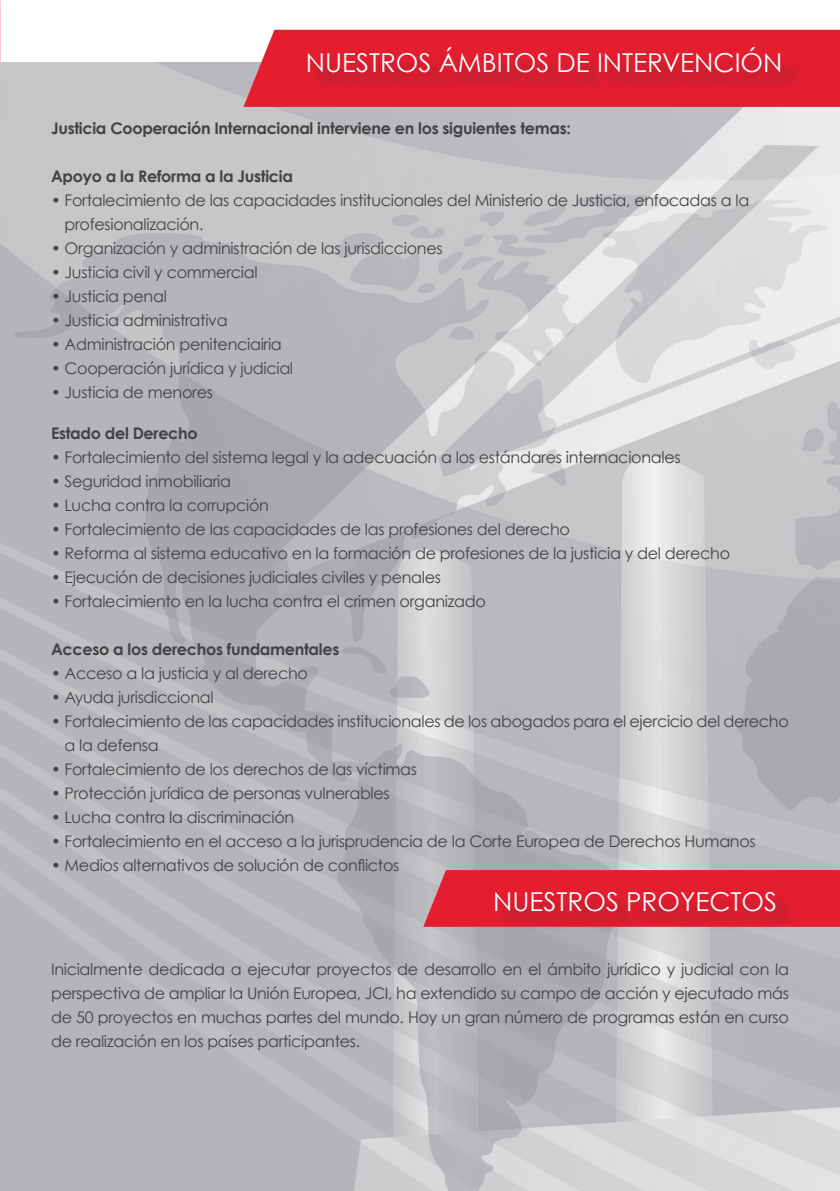
<style>
.page{position:relative;width:840px;height:1191px;background:#fff}
.page>*{position:absolute;margin:0;border:0;box-sizing:border-box;transform-origin:0 0}
.t1{font:26px "Century Gothic";color:#fff}
.t2{font:16px/24px "Century Gothic";letter-spacing:-.02em;color:#414243}
.t3{font:700 16px "Century Gothic";letter-spacing:-.02em;color:#414243}
</style>
<div class="page">
<img style="left:0;top:62px;width:839px;height:1129px">
<svg style="left:243px;top:30px;width:596px;height:77px;background:#e42738"></svg>
<div style="left:308px;top:49px;width:493px;height:45px;background:#772936;opacity:.75"></div>
<svg style="left:423px;top:870px;width:416px;height:56px;background:#e12536"></svg>
<div style="left:496px;top:892px;width:300px;height:40px;background:#772936;opacity:.75"></div>
<h1 class="t1" style="left:305px;top:46px;width:34px">Nuestr</h1>
<h1 class="t1" style="left:395px;top:46px;width:77px">os ámbit</h1>
<h1 class="t1" style="left:513px;top:46px;width:97px">osde inter</h1>
<h1 class="t1" style="left:661px;top:46px;width:36px">vención</h1>
<p class="t3" style="left:51px;top:118px;width:521px">Justicia Cooperación Internacional interviene en los siguientes temas:</p>
<p class="t3" style="left:51px;top:166px;width:243px">Apoyo a la Reforma a la Justicia</p>
<p class="t2" style="left:65px;top:188px;width:686px;text-indent:-13px">• Fortalecimiento de las capacidades institucionales del Ministerio de Justicia, enfocadas a la profesionalización.</p>
<p class="t2" style="left:51px;top:236px;width:393px">• Organización y administración de las jurisdicciones</p>
<p class="t2" style="left:51px;top:260px;width:208px">• Justicia civil y commercial</p>
<p class="t2" style="left:51px;top:284px;width:117px">• Justicia penal</p>
<p class="t2" style="left:51px;top:308px;width:178px">• Justicia administrativa</p>
<p class="t2" style="left:51px;top:332px;width:232px">• Administración penitenciairia</p>
<p class="t2" style="left:51px;top:356px;width:243px">• Cooperación jurídica y judicial</p>
<p class="t2" style="left:51px;top:380px;width:163px">• Justicia de menores</p>
<p class="t3" style="left:51px;top:423px;width:148px">Estado del Derecho</p>
<p class="t2" style="left:51px;top:445px;width:630px">• Fortalecimiento del sistema legal y la adecuación a los estándares internacionales</p>
<p class="t2" style="left:51px;top:469px;width:181px">• Seguridad inmobiliaria</p>
<p class="t2" style="left:51px;top:493px;width:219px">• Lucha contra la corrupción</p>
<p class="t2" style="left:51px;top:517px;width:520px">• Fortalecimiento de las capacidades de las profesiones del derecho</p>
<p class="t2" style="left:51px;top:541px;width:680px">• Reforma al sistema educativo en la formación de profesiones de la justicia y del derecho</p>
<p class="t2" style="left:51px;top:565px;width:391px">• Ejecución de decisiones judiciales civiles y penales</p>
<p class="t2" style="left:51px;top:589px;width:436px">• Fortalecimiento en la lucha contra el crimen organizado</p>
<p class="t3" style="left:51px;top:639px;width:289px">Acceso a los derechos fundamentales</p>
<p class="t2" style="left:51px;top:661px;width:258px">• Acceso a la justicia y al derecho</p>
<p class="t2" style="left:51px;top:685px;width:164px">• Ayuda jurisdiccional</p>
<p class="t2" style="left:65px;top:709px;width:725px;text-indent:-13px">• Fortalecimiento de las capacidades institucionales de los abogados para el ejercicio del derecho a la defensa</p>
<p class="t2" style="left:51px;top:757px;width:367px">• Fortalecimiento de los derechos de las víctimas</p>
<p class="t2" style="left:51px;top:781px;width:340px">• Protección jurídica de personas vulnerables</p>
<p class="t2" style="left:51px;top:805px;width:244px">• Lucha contra la discriminación</p>
<p class="t2" style="left:51px;top:829px;width:705px">• Fortalecimiento en el acceso a la jurisprudencia de la Corte Europea de Derechos Humanos</p>
<p class="t2" style="left:51px;top:853px;width:349px">• Medios alternativos de solución de conflictos</p>
<h1 class="t1" style="left:493px;top:885px;width:285px">NUESTROS PROYECTOS</h1>
<p class="t2" style="left:51px;top:957px;width:739px;text-align:justify">Inicialmente dedicada a ejecutar proyectos de desarrollo en el ámbito jurídico y judicial con la perspectiva de ampliar la Unión Europea, JCI, ha extendido su campo de acción y ejecutado más de 50 proyectos en muchas partes del mundo. Hoy un gran número de programas están en curso de realización en los países participantes.</p>
</div>
